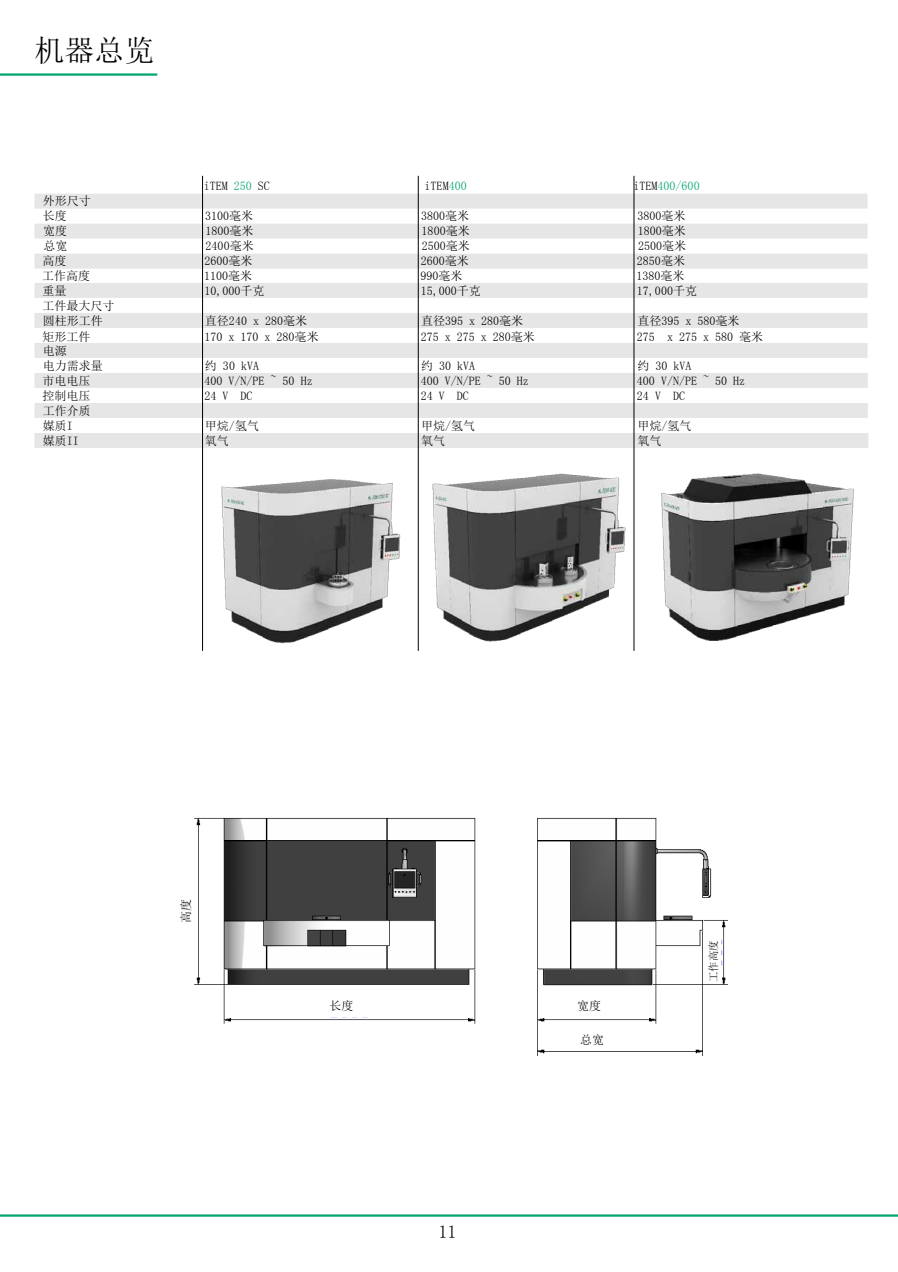
<style>
.page{position:relative;width:898px;height:1272px;background:#fff}
.page>*{position:absolute;margin:0;border:0;box-sizing:border-box;transform-origin:0 0}
.t1{font:30px "Sim Sun";color:#000}
.t2{font:18px "Sim Sun";color:#000}
.t3{font:12px/15px "Sim Sun";color:#000}
.t4{font:12px "Sim Sun";color:#00a56d}
.t5{font:10.5px "Sim Sun";color:#000}
.s1{color:#00a56d}
.s2{color:#000}
</style>
<div class="page">
<hr style="left:0;top:1214px;width:897px;height:2px;background:#00a56d">
<hr style="left:0;top:73px;width:157px;height:3px;background:#00a56d">
<img style="left:194px;top:817px;width:533px;height:238px">
<div style="left:309px;top:1001px;width:81px;height:16px;background:#fff"></div>
<div style="left:550px;top:1002px;width:96px;height:15px;background:#fff"></div>
<div style="left:577px;top:1035px;width:80px;height:15px;background:#fff"></div>
<div style="left:181px;top:875px;width:16px;height:52px;background:#fff"></div>
<div style="left:705px;top:934px;width:16px;height:39px;background:#fff"></div>
<div style="left:34px;top:194px;width:833px;height:15px;background:#e6e6e6"></div>
<div style="left:34px;top:224px;width:833px;height:15px;background:#e6e6e6"></div>
<div style="left:34px;top:254px;width:833px;height:15px;background:#e6e6e6"></div>
<div style="left:34px;top:283px;width:833px;height:15px;background:#e6e6e6"></div>
<div style="left:34px;top:313px;width:833px;height:15px;background:#e6e6e6"></div>
<div style="left:34px;top:343px;width:833px;height:15px;background:#e6e6e6"></div>
<div style="left:34px;top:373px;width:833px;height:15px;background:#e6e6e6"></div>
<div style="left:34px;top:403px;width:833px;height:15px;background:#e6e6e6"></div>
<hr style="left:202px;top:176px;width:1px;height:475px;background:#010000">
<hr style="left:418px;top:176px;width:1px;height:475px;background:#000">
<hr style="left:633px;top:176px;width:1px;height:475px;background:#010000">
<div style="left:34px;top:433px;width:834px;height:15px;background:#e6e6e6"></div>
<img style="left:661px;top:473px;width:193px;height:168px">
<img style="left:432px;top:473px;width:193px;height:169px">
<img style="left:221px;top:479px;width:180px;height:165px">
<h1 class="t1" style="left:34px;top:35px;width:121px">机器总览</h1>
<p class="t3" style="left:43px;top:193px;width:49px">外形尺寸长度</p>
<p class="t3" style="left:203px;top:178px;width:67px">iTEM <span class="s1">250</span> SC</p>
<p class="t3" style="left:424px;top:178px;width:43px">iTEM<span class="s1">400</span></p>
<p class="t4" style="left:633px;top:180px;width:67px"><span class="s2">iTEM</span>400/600</p>
<p class="t3" style="left:205px;top:208px;width:49px">3100毫米</p>
<p class="t3" style="left:421px;top:208px;width:49px">3800毫米</p>
<p class="t3" style="left:637px;top:208px;width:49px">3800毫米</p>
<p class="t3" style="left:43px;top:223px;width:25px">宽度</p>
<p class="t3" style="left:205px;top:223px;width:49px">1800毫米</p>
<p class="t3" style="left:421px;top:223px;width:49px">1800毫米</p>
<p class="t3" style="left:637px;top:223px;width:49px">1800毫米</p>
<p class="t3" style="left:42px;top:253px;width:25px">高度</p>
<p class="t3" style="left:204px;top:253px;width:49px">2600毫米</p>
<p class="t3" style="left:420px;top:253px;width:49px">2600毫米</p>
<p class="t3" style="left:636px;top:253px;width:49px">2850毫米</p>
<p class="t3" style="left:42px;top:298px;width:73px">工件最大尺寸圆柱形工件</p>
<p class="t3" style="left:43px;top:238px;width:25px">总宽</p>
<p class="t3" style="left:205px;top:238px;width:49px">2400毫米</p>
<p class="t3" style="left:421px;top:238px;width:49px">2500毫米</p>
<p class="t3" style="left:637px;top:238px;width:49px">2500毫米</p>
<p class="t3" style="left:42px;top:268px;width:49px">工作高度</p>
<p class="t3" style="left:204px;top:268px;width:49px">1100毫米</p>
<p class="t3" style="left:420px;top:268px;width:43px">990毫米</p>
<p class="t3" style="left:636px;top:268px;width:49px">1380毫米</p>
<p class="t3" style="left:42px;top:283px;width:25px">重量</p>
<p class="t3" style="left:204px;top:283px;width:61px">10,000千克</p>
<p class="t3" style="left:420px;top:283px;width:61px">15,000千克</p>
<p class="t3" style="left:636px;top:283px;width:61px">17,000千克</p>
<p class="t3" style="left:205px;top:313px;width:103px">直径240 x 280毫米</p>
<p class="t3" style="left:421px;top:313px;width:103px">直径395 x 280毫米</p>
<p class="t3" style="left:637px;top:313px;width:103px">直径395 x 580毫米</p>
<p class="t3" style="left:42px;top:329px;width:49px">矩形工件</p>
<p class="t3" style="left:204px;top:329px;width:115px">170 x 170 x 280毫米</p>
<p class="t3" style="left:420px;top:329px;width:115px">275 x 275 x 280毫米</p>
<p class="t3" style="left:636px;top:329px;width:127px">275 x 275 x 580 毫米</p>
<p class="t3" style="left:43px;top:343px;width:25px">电源</p>
<p class="t3" style="left:43px;top:358px;width:61px">电力需求量</p>
<p class="t3" style="left:205px;top:358px;width:55px">约 30 kVA</p>
<p class="t3" style="left:421px;top:358px;width:55px">约 30 kVA</p>
<p class="t3" style="left:637px;top:358px;width:55px">约 30 kVA</p>
<p class="t3" style="left:42px;top:388px;width:49px">控制电压</p>
<p class="t3" style="left:204px;top:388px;width:49px">24 V DC</p>
<p class="t3" style="left:420px;top:388px;width:49px">24 V DC</p>
<p class="t3" style="left:636px;top:388px;width:49px">24 V DC</p>
<p class="t3" style="left:42px;top:373px;width:49px">市电电压</p>
<p class="t3" style="left:204px;top:373px;width:109px">400 V/N/PE ~ 50 Hz</p>
<p class="t3" style="left:420px;top:373px;width:109px">400 V/N/PE ~ 50 Hz</p>
<p class="t3" style="left:636px;top:373px;width:109px">400 V/N/PE ~ 50 Hz</p>
<p class="t3" style="left:43px;top:403px;width:49px">工作介质</p>
<p class="t3" style="left:43px;top:433px;width:37px">媒质II</p>
<p class="t3" style="left:205px;top:433px;width:25px">氧气</p>
<p class="t3" style="left:421px;top:433px;width:25px">氧气</p>
<p class="t3" style="left:637px;top:433px;width:25px">氧气</p>
<p class="t3" style="left:43px;top:418px;width:31px">媒质I</p>
<p class="t3" style="left:205px;top:418px;width:55px">甲烷/氢气</p>
<p class="t3" style="left:421px;top:418px;width:55px">甲烷/氢气</p>
<p class="t3" style="left:637px;top:418px;width:55px">甲烷/氢气</p>
<p class="t3" style="left:178px;top:922px;width:25px;rotate:-90deg">高度</p>
<p class="t3" style="left:329px;top:998px;width:25px">长度</p>
<h2 class="t2" style="left:438px;top:1222px;width:19px">11</h2>
<p class="t3" style="left:577px;top:998px;width:25px">宽度</p>
<p class="t3" style="left:579px;top:1031px;width:25px">总宽</p>
<p class="t5" style="left:708px;top:982px;width:43px;rotate:-90deg">工作高度</p>
</div>
